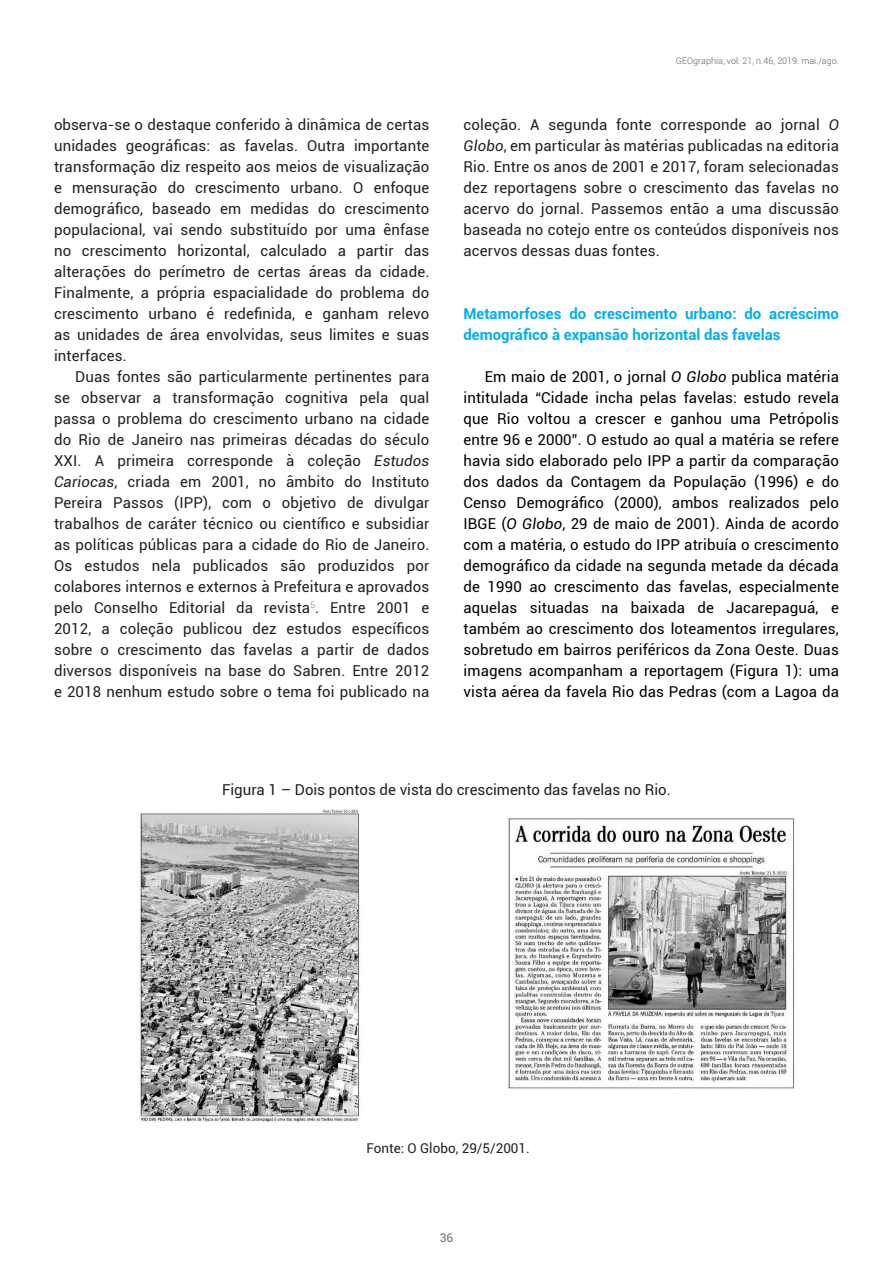
<style>
.page{position:relative;width:893px;height:1263px;background:#fff}
.page>*{position:absolute;margin:0;border:0;box-sizing:border-box;transform-origin:0 0}
.t1{font:15px/21px "Roboto";letter-spacing:.01em;color:#231f20;text-align:justify}
.t2{font:15px/21px "Roboto";letter-spacing:.01em;color:#000;text-align:justify}
.t3{font:700 15px/21px "Roboto";color:#00aeef}
.t4{font:13.5px "Roboto";color:#231f20}
.t5{font:12px "Roboto";color:#6c6d70}
.t6{font:300 9px "Roboto";color:#5f5f62}
.s1{font-style:italic}
</style>
<div class="page">
<img style="left:140px;top:809px;width:221px;height:314px">
<img style="left:508px;top:818px;width:287px;height:271px">
<p class="t1" style="left:54px;top:114px;width:377px">observa-se o destaque conferido à dinâmica de certas unidades geográficas: as favelas. Outra importante transformação diz respeito aos meios de visualização e mensuração do crescimento urbano. O enfoque demográfico, baseado em medidas do crescimento populacional, vai sendo substituído por uma ênfase no crescimento horizontal, calculado a partir das alterações do perímetro de certas áreas da cidade.<br>Finalmente, a própria espacialidade do problema do crescimento urbano é redefinida, e ganham relevo as unidades de área envolvidas, seus limites e suas interfaces.</p>
<p class="t1" style="left:54px;top:366px;width:377px;text-indent:21px">Duas fontes são particularmente pertinentes para se observar a transformação cognitiva pela qual passa o problema do crescimento urbano na cidade do Rio de Janeiro nas primeiras décadas do século XXI. A primeira corresponde à coleção <span class="s1">Estudos Cariocas</span>, criada em 2001, no âmbito do Instituto Pereira Passos (IPP), com o objetivo de divulgar trabalhos de caráter técnico ou científico e subsidiar as políticas públicas para a cidade do Rio de Janeiro.<br>Os estudos nela publicados são produzidos por colabores internos e externos à Prefeitura e aprovados pelo Conselho Editorial da revista<sup>5</sup>. Entre 2001 e 2012, a coleção publicou dez estudos específicos sobre o crescimento das favelas a partir de dados diversos disponíveis na base do Sabren. Entre 2012 e 2018 nenhum estudo sobre o tema foi publicado na</p>
<p class="t6" style="left:676px;top:55px;width:164px">GEOgraphia, vol: 21, n.46, 2019: mai./ago.</p>
<p class="t1" style="left:463px;top:114px;width:377px">coleção. A segunda fonte corresponde ao jornal <span class="s1">O Globo</span>, em particular às matérias publicadas na editoria Rio. Entre os anos de 2001 e 2017, foram selecionadas dez reportagens sobre o crescimento das favelas no acervo do jornal. Passemos então a uma discussão baseada no cotejo entre os conteúdos disponíveis nos acervos dessas duas fontes.</p>
<p class="t3" style="left:463px;top:303px;width:377px">Metamorfoses do crescimento urbano: do acréscimo demográfico à expansão horizontal das favelas</p>
<p class="t2" style="left:463px;top:366px;width:377px;text-indent:21px">Em maio de 2001, o jornal <span class="s1">O Globo</span> publica matéria intitulada “Cidade incha pelas favelas: estudo revela que Rio voltou a crescer e ganhou uma Petrópolis entre 96 e 2000”. O estudo ao qual a matéria se refere havia sido elaborado pelo IPP a partir da comparação dos dados da Contagem da População (1996) e do Censo Demográfico (2000), ambos realizados pelo IBGE (<span class="s1">O Globo</span>, 29 de maio de 2001). Ainda de acordo com a matéria, o estudo do IPP atribuía o crescimento demográfico da cidade na segunda metade da década de 1990 ao crescimento das favelas, especialmente aquelas situadas na baixada de Jacarepaguá, e também ao crescimento dos loteamentos irregulares, sobretudo em bairros periféricos da Zona Oeste. Duas imagens acompanham a reportagem (Figura 1): uma vista aérea da favela Rio das Pedras (com a Lagoa da</p>
<p class="t1" style="left:222px;top:778px;width:450px">Figura 1 – Dois pontos de vista do crescimento das favelas no Rio.</p>
<p class="t4" style="left:367px;top:1138px;width:165px">Fonte: O Globo, 29/5/2001.</p>
<p class="t5" style="left:440px;top:1229px;width:15px">36</p>
</div>
